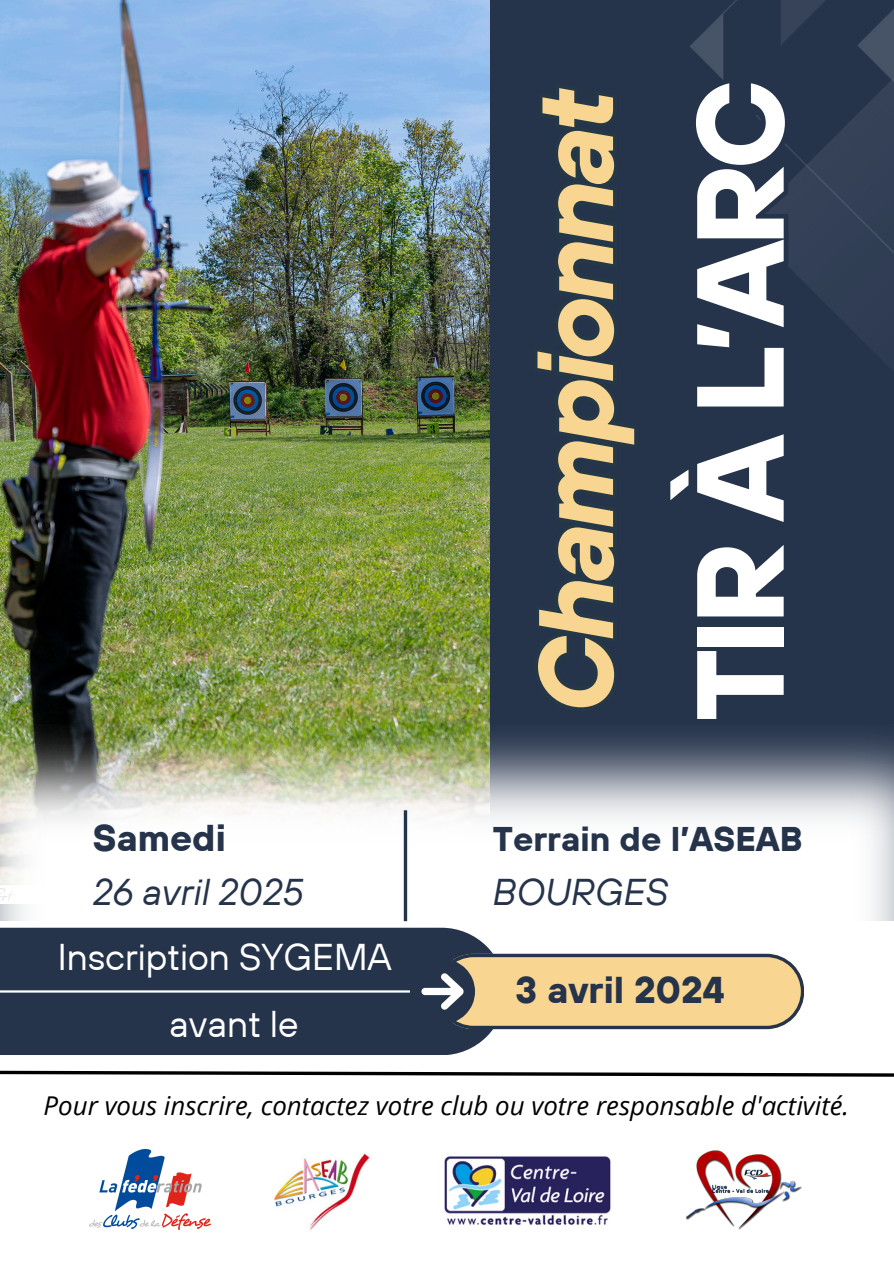
<style>
.page{position:relative;width:894px;height:1264px;background:#fff}
.page>*{position:absolute;margin:0;border:0;box-sizing:border-box;transform-origin:0 0}
.t1{font:700 123.45px "TT Hoves";letter-spacing:-.055em;color:#fff}
.t2{font:italic 700 105.6px "TT Hoves";letter-spacing:-.055em;color:#f8d590}
.t3{font:37.2px "TT Hoves";color:#fff}
.t4{font:italic 37.2px "TT Hoves";color:#25334b}
.t5{font:700 37.2px "TT Hoves";color:#25334b}
.t6{font:700 34.2px "TT Hoves";color:#25334b}
.t7{font:italic 25.8px "Open Sans";color:#000}
</style>
<div class="page">
<div style="left:0;top:0;width:893px;height:921px;background:#25334b"></div>
<img style="left:0;top:0;width:489px;height:724px">
<img style="left:0;top:724px;width:893px;height:306px">
<div style="left:0;top:927px;width:505px;height:128px;background:#25334b"></div>
<svg style="left:403px;top:810px;width:4px;height:111px"></svg>
<hr style="left:0;top:990px;width:444px;height:2px;background:#fff">
<img style="left:690px;top:0;width:203px;height:324px">
<svg style="left:410px;top:953px;width:394px;height:76px;background:#ccb586"></svg>
<img style="left:686px;top:1150px;width:116px;height:80px">
<img style="left:89px;top:1149px;width:122px;height:80px">
<img style="left:444px;top:1156px;width:167px;height:69px">
<img style="left:275px;top:1153px;width:95px;height:77px">
<svg style="left:661px;top:72px;width:135px;height:656px"></svg>
<svg style="left:0;top:1070px;width:893px;height:7px"></svg>
<h1 class="t5" style="left:93px;top:814px;width:134px">Samedi</h1>
<p class="t4" style="left:93px;top:867px;width:212px">26 avril 2025</p>
<h4 class="t3" style="left:58px;top:933px;width:335px">Inscription SYGEMA</h4>
<h4 class="t3" style="left:169px;top:999px;width:131px">avant le</h4>
<p class="t2" style="left:507px;top:713px;width:626px;rotate:-90deg">Championnat</p>
<h2 class="t1" style="left:660px;top:721px;width:643px;rotate:-90deg">TIR À L’ARC</h2>
<h5 class="t6" style="left:492px;top:816px;width:311px">Terrain de l’ASEAB</h5>
<p class="t4" style="left:492px;top:867px;width:177px">BOURGES</p>
<h3 class="t5" style="left:515px;top:965px;width:210px">3 avril 2024</h3>
<h5 class="t7" style="left:44px;top:1087px;width:806px">Pour vous inscrire, contactez votre club ou votre responsable d'activité.</h5>
</div>
